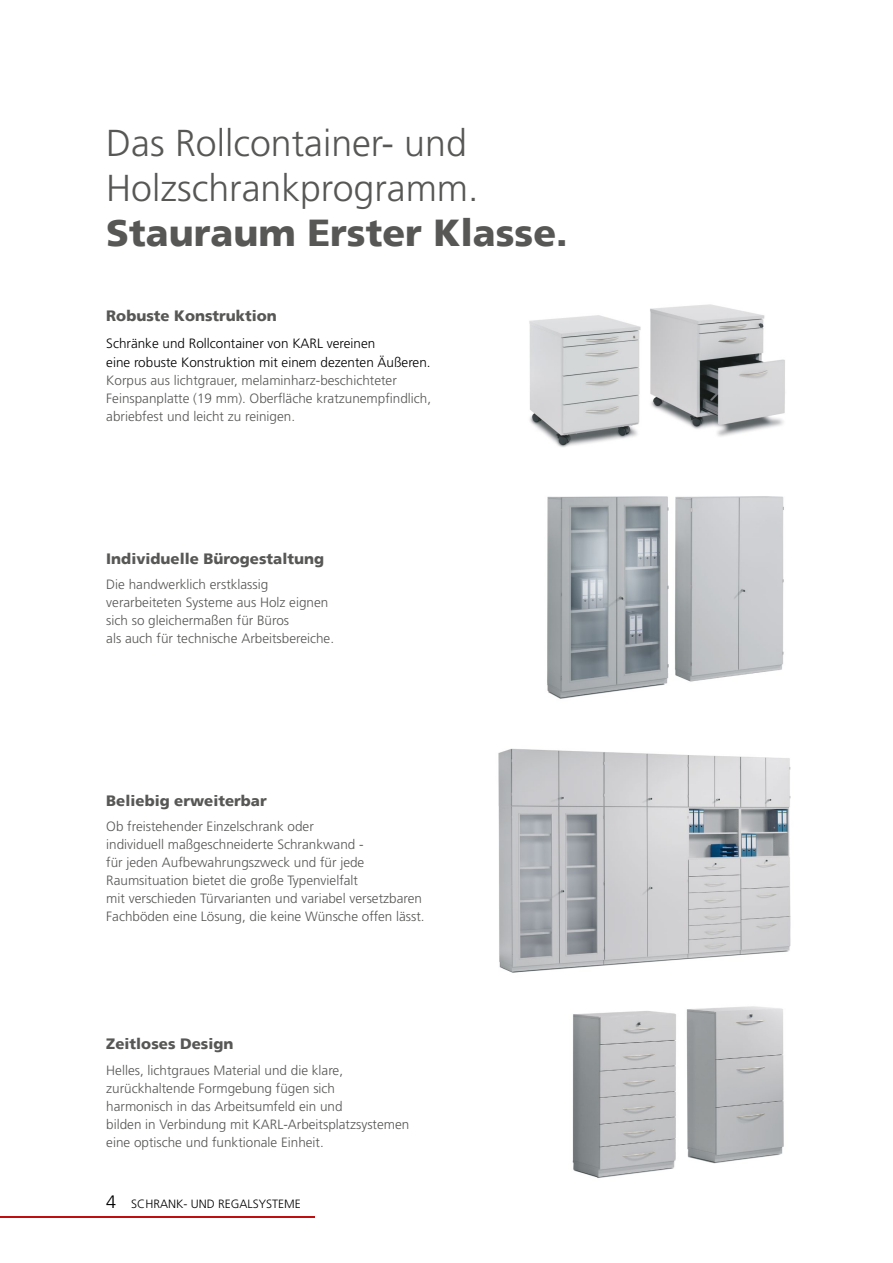
<style>
.page{position:relative;width:893px;height:1263px;background:#fff}
.page>*{position:absolute;margin:0;border:0;box-sizing:border-box;transform-origin:0 0}
.t1{font:300 37.5px "Frutiger LT Std";color:#575756}
.t2{font:900 37.5px "Frutiger";color:#575756}
.t3{font:900 15px "Frutiger";color:#575756}
.t4{font:300 13.5px "Frutiger LT Std";color:#575756}
.t5{font:300 13.5px "Frutiger LT Std";color:#000}
.t6{font:300 12px "Frutiger LT Std";color:#000}
.s1{font-size:18px}
</style>
<div class="page">
<hr style="left:0;top:1216px;width:315px;height:1px;background:#c00d0e">
<img style="left:498px;top:748px;width:293px;height:225px">
<img style="left:529px;top:304px;width:256px;height:144px">
<img style="left:547px;top:496px;width:237px;height:203px">
<img style="left:572px;top:1006px;width:212px;height:172px">
<p class="t1" style="left:106px;top:122px;width:362px">Das Rollcontainer- und</p>
<p class="t1" style="left:106px;top:167px;width:374px">Holzschrankprogramm.</p>
<p class="t2" style="left:106px;top:210px;width:463px">Stauraum Erster Klasse.</p>
<p class="t3" style="left:106px;top:307px;width:172px">Robuste Konstruktion</p>
<p class="t5" style="left:106px;top:336px;width:271px">Schränke und Rollcontainer von KARL vereinen</p>
<p class="t5" style="left:106px;top:355px;width:326px">eine robuste Konstruktion mit einem dezenten Äußeren.</p>
<p class="t4" style="left:106px;top:373px;width:292px">Korpus aus lichtgrauer, melaminharz-beschichteter</p>
<p class="t4" style="left:106px;top:391px;width:326px">Feinspanplatte (19 mm). Oberfläche kratzunempfindlich,</p>
<p class="t4" style="left:106px;top:409px;width:190px">abriebfest und leicht zu reinigen.</p>
<p class="t3" style="left:106px;top:549px;width:219px">Individuelle Bürogestaltung</p>
<p class="t4" style="left:106px;top:577px;width:164px">Die handwerklich erstklassig</p>
<p class="t4" style="left:106px;top:595px;width:224px">verarbeiteten Systeme aus Holz eignen</p>
<p class="t4" style="left:106px;top:613px;width:184px">sich so gleichermaßen für Büros</p>
<p class="t4" style="left:106px;top:631px;width:229px">als auch für technische Arbeitsbereiche.</p>
<p class="t3" style="left:106px;top:792px;width:162px">Beliebig erweiterbar</p>
<p class="t4" style="left:106px;top:819px;width:209px">Ob freistehender Einzelschrank oder</p>
<p class="t4" style="left:106px;top:837px;width:259px">individuell maßgeschneiderte Schrankwand -</p>
<p class="t4" style="left:106px;top:855px;width:260px">für jeden Aufbewahrungszweck und für jede</p>
<p class="t4" style="left:106px;top:873px;width:253px">Raumsituation bietet die große Typenvielfalt</p>
<p class="t4" style="left:106px;top:891px;width:317px">mit verschieden Türvarianten und variabel versetzbaren</p>
<p class="t4" style="left:106px;top:909px;width:320px">Fachböden eine Lösung, die keine Wünsche offen lässt.</p>
<p class="t3" style="left:106px;top:1035px;width:129px">Zeitloses Design</p>
<p class="t4" style="left:106px;top:1062px;width:238px">Helles, lichtgraues Material und die klare,</p>
<p class="t4" style="left:106px;top:1080px;width:230px">zurückhaltende Formgebung fügen sich</p>
<p class="t4" style="left:106px;top:1098px;width:238px">harmonisch in das Arbeitsumfeld ein und</p>
<p class="t4" style="left:106px;top:1116px;width:305px">bilden in Verbindung mit KARL-Arbeitsplatzsystemen</p>
<p class="t4" style="left:106px;top:1134px;width:219px">eine optische und funktionale Einheit.</p>
<p class="t6" style="left:106px;top:1197px;width:196px"><span class="s1">4</span> SCHRANK- UND REGALSYSTEME</p>
</div>
